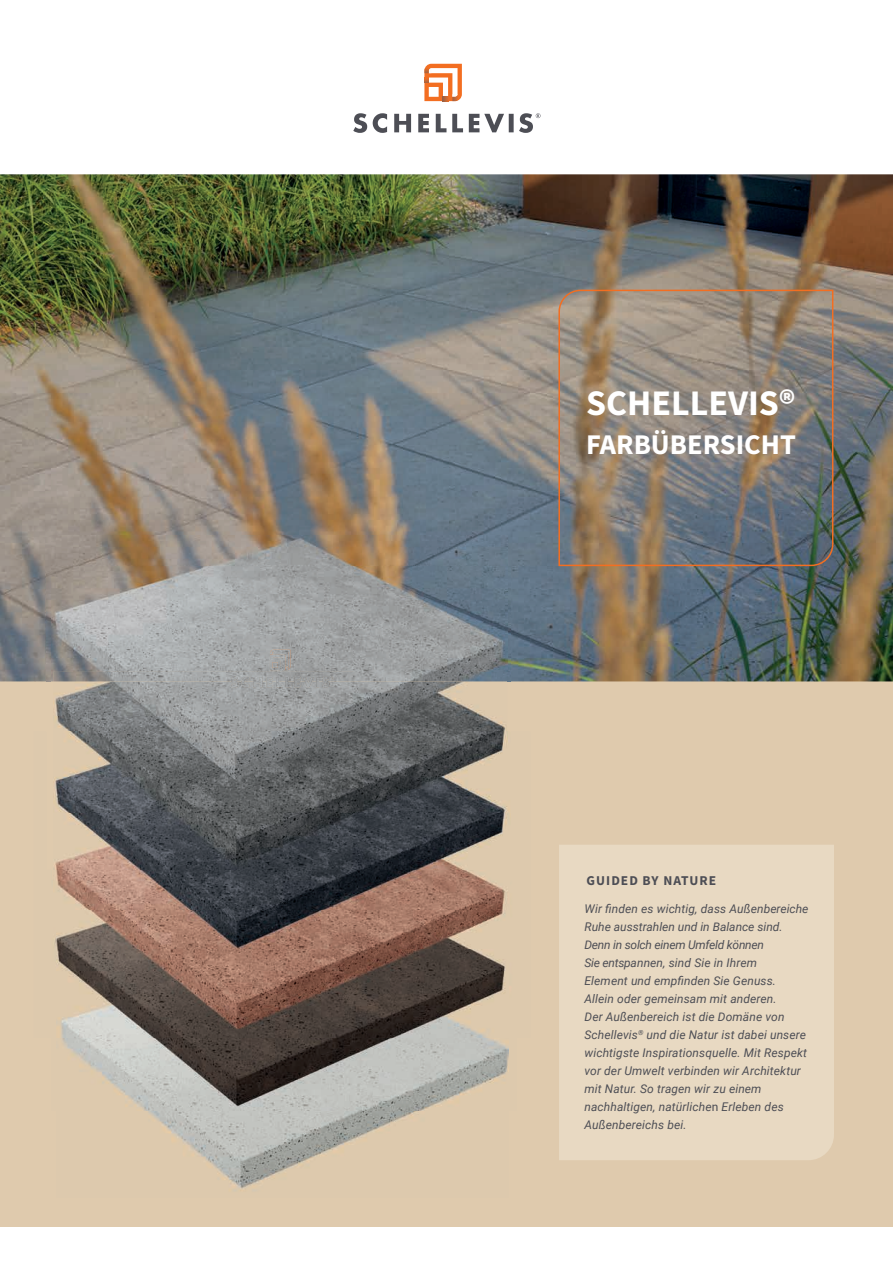
<style>
.page{position:relative;width:893px;height:1263px;background:#fff}
.page>*{position:absolute;margin:0;border:0;box-sizing:border-box;transform-origin:0 0}
.t1{font:700 36px "Source Sans Pro";color:#fff}
.t2{font:700 28.5px "Source Sans Pro";color:#fff}
.t3{font:700 13.5px "Source Sans Pro";letter-spacing:.075em;color:#4d4e55}
.t4{font:italic 12px/18px "Roboto";letter-spacing:.01em;color:#4d4e55}
.s1{font-style:normal}
</style>
<div class="page">
<div style="left:0;top:553px;width:893px;height:674px;background:#dfcaad"></div>
<img style="left:0;top:174px;width:893px;height:507px">
<svg style="left:558px;top:290px;width:275px;height:276px;background:#898076"></svg>
<svg style="left:353px;top:113px;width:187px;height:20px"></svg>
<svg style="left:424px;top:64px;width:38px;height:38px"></svg>
<img style="left:56px;top:948px;width:450px;height:243px">
<img style="left:56px;top:1037px;width:453px;height:74px">
<img style="left:53px;top:681px;width:457px;height:267px">
<img style="left:203px;top:566px;width:307px;height:106px">
<img style="left:47px;top:566px;width:4px;height:116px">
<svg style="left:507px;top:672px;width:3px;height:9px"></svg>
<img style="left:51px;top:536px;width:456px;height:30px">
<img style="left:51px;top:566px;width:152px;height:115px">
<svg style="left:270px;top:650px;width:21px;height:21px"></svg>
<img style="left:53px;top:672px;width:454px;height:9px">
<img style="left:231px;top:677px;width:103px;height:11px">
<img style="left:53px;top:731px;width:454px;height:56px">
<div style="left:559px;top:845px;width:275px;height:315px;background:#e8d9c2"></div>
<h1 class="t1" style="left:586px;top:378px;width:211px">SCHELLEVIS®</h1>
<h2 class="t2" style="left:586px;top:425px;width:211px">FARBÜBERSICHT</h2>
<p class="t3" style="left:587px;top:871px;width:131px">GUIDED BY NATURE</p>
<p class="t4" style="left:584px;top:899px;width:225px">Wir finden es wichtig, dass Außenbereiche Ruhe ausstrahlen und in Balance sind.<br>Denn in solch einem Umfeld können<br>Sie entspannen, sind Sie in Ihrem<br>Element und empfinden Sie Genuss.<br>Allein oder gemeinsam mit anderen.<br>Der Außenbereich ist die Domäne von Schellevis<sup>®</sup> und die Natur ist dabei unsere wichtigste Inspirationsquelle. Mit Respekt vor der Umwelt verbinden wir Architektur mit Natur. So tragen wir zu einem nachhaltigen, natürliche<span class="s1">n</span> Erleben des Außenbereichs bei.</p>
</div>
